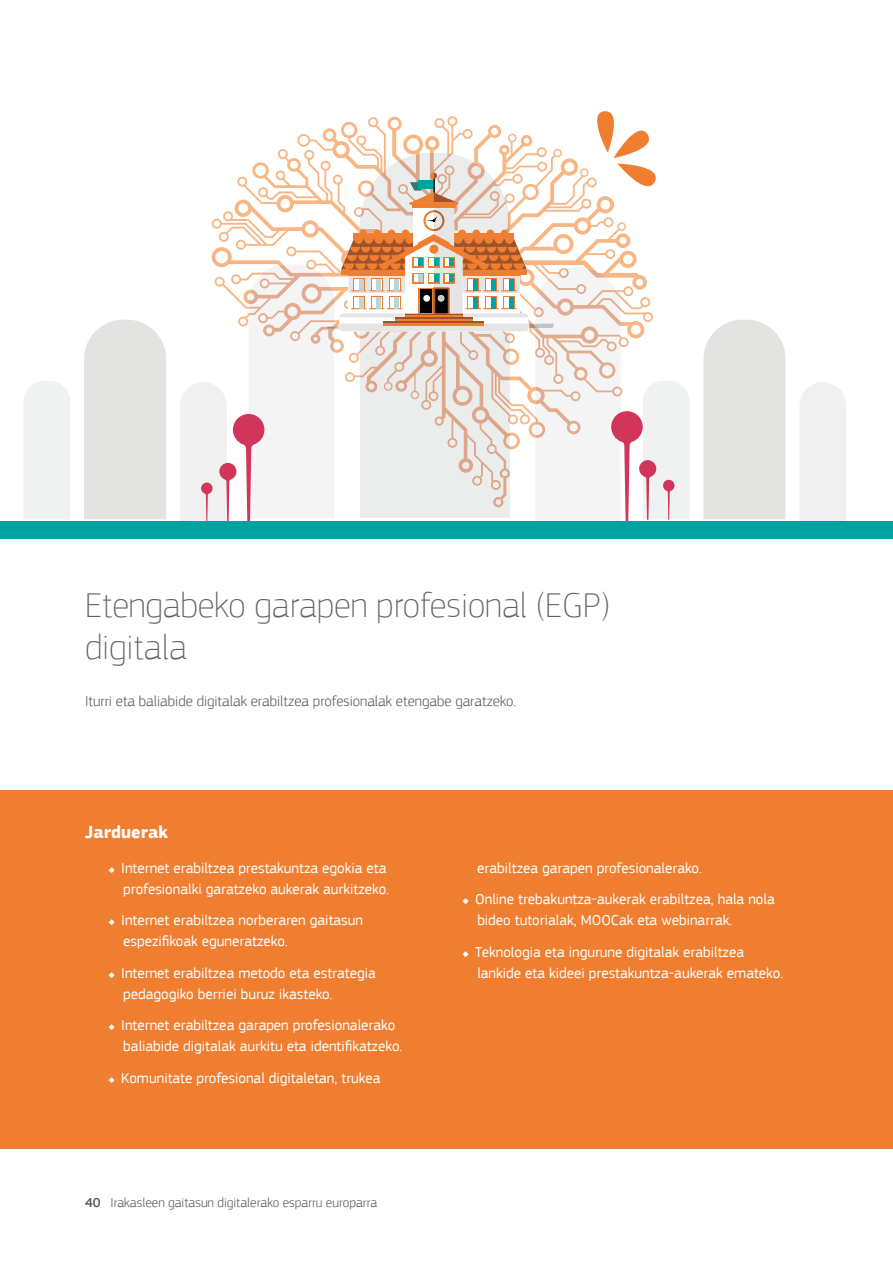
<style>
.page{position:relative;width:893px;height:1263px;background:#fff}
.page>*{position:absolute;margin:0;border:0;box-sizing:border-box;transform-origin:0 0}
.t1{font:100 36px/42px "EC Square Sans Pro";color:#646363}
.t2{font:700 18px "EC Square Sans Pro";color:#fff}
.t3{font:15px/21px "EC Square Sans Pro";color:#fff}
.t4{font:300 15px "EC Square Sans Pro";color:#575756}
.t5{font:300 13.5px "EC Square Sans Pro";color:#575756}
.s1{font-weight:500}
</style>
<div class="page">
<div style="left:0;top:790px;width:893px;height:358px;background:#f07e31"></div>
<div style="left:24px;top:381px;width:46px;height:138px;background:#f0f2f2"></div>
<div style="left:84px;top:320px;width:82px;height:199px;background:#e3e3e2"></div>
<div style="left:800px;top:382px;width:46px;height:139px;background:#f0f0f0"></div>
<div style="left:703px;top:320px;width:83px;height:199px;background:#e3e3e2"></div>
<div style="left:0;top:521px;width:893px;height:18px;background:#00a2a3"></div>
<svg style="left:180px;top:111px;width:509px;height:410px"></svg>
<h1 class="t1" style="left:85px;top:583px;width:526px">Etengabeko garapen profesional (EGP) digitala</h1>
<p class="t4" style="left:85px;top:693px;width:433px">Iturri eta baliabide digitalak erabiltzea profesionalak etengabe garatzeko.</p>
<p class="t2" style="left:85px;top:821px;width:85px">Jarduerak</p>
<p class="t3" style="left:108px;top:857px;width:282px;text-align:right">◆ Internet erabiltzea prestakuntza egokia eta profesionalki garatzeko aukerak aurkitzeko.</p>
<p class="t3" style="left:123px;top:910px;width:241px;text-indent:-15px">◆ Internet erabiltzea norberaren gaitasun espezifikoak eguneratzeko.</p>
<p class="t3" style="left:123px;top:962px;width:254px;text-indent:-15px">◆ Internet erabiltzea metodo eta estrategia pedagogiko berriei buruz ikasteko.</p>
<p class="t3" style="left:123px;top:1015px;width:280px;text-indent:-15px">◆ Internet erabiltzea garapen profesionalerako baliabide digitalak aurkitu eta identifikatzeko.</p>
<p class="t3" style="left:108px;top:1067px;width:274px">◆ Komunitate profesional digitaletan, trukea</p>
<p class="t5" style="left:85px;top:1195px;width:294px"><span class="s1">40</span> Irakasleen gaitasun digitalerako esparru europarra</p>
<p class="t3" style="left:477px;top:857px;width:226px">erabiltzea garapen profesionalerako.</p>
<p class="t3" style="left:477px;top:889px;width:299px;text-indent:-15px">◆ Online trebakuntza-aukerak erabiltzea, hala nola bideo tutorialak, MOOCak eta webinarrak.</p>
<p class="t3" style="left:477px;top:941px;width:307px;text-indent:-15px">◆ Teknologia eta ingurune digitalak erabiltzea lankide eta kideei prestakuntza-aukerak emateko.</p>
</div>
